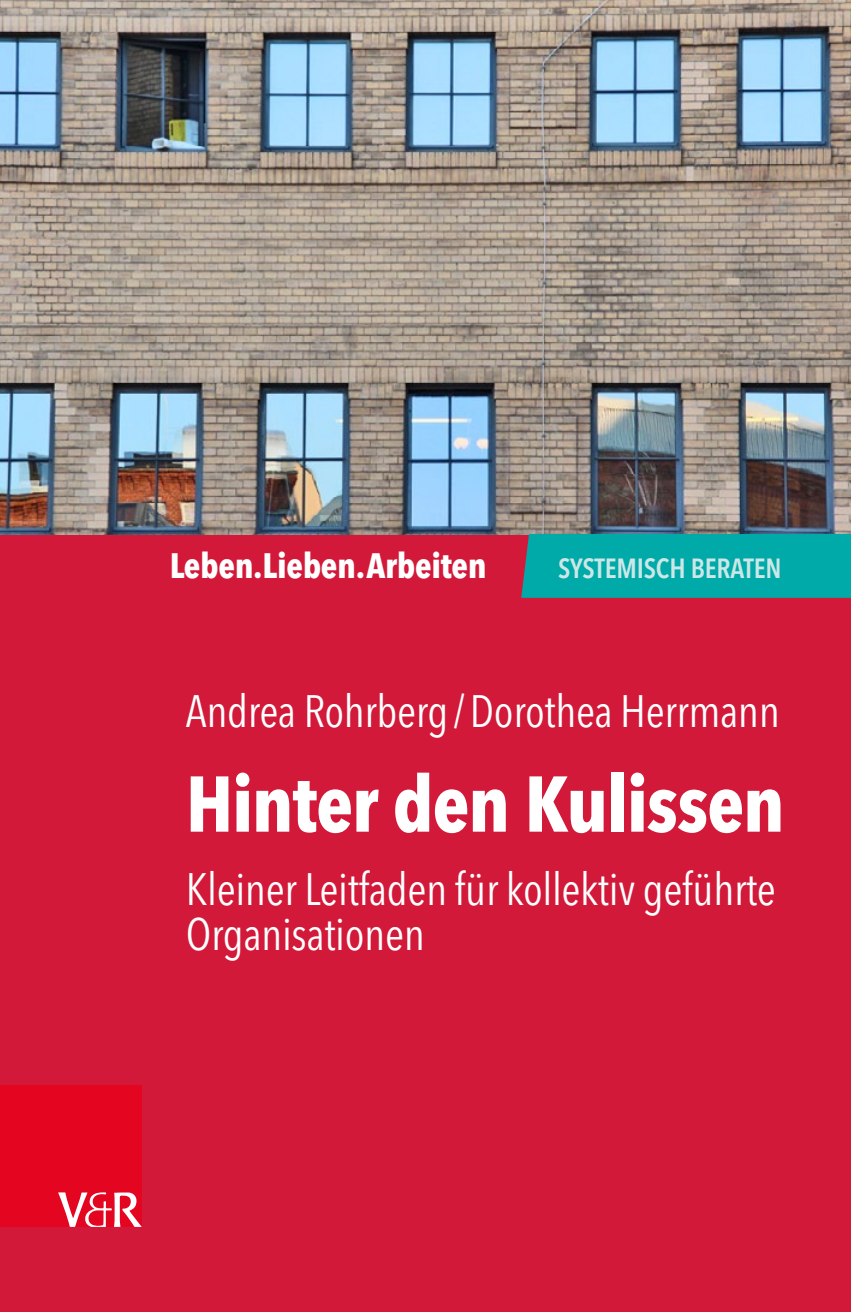
<style>
.page{position:relative;width:851px;height:1312px;background:#fff}
.page>*{position:absolute;margin:0;border:0;box-sizing:border-box;transform-origin:0 0}
.U1-Titel_auf_Fond{font:700 condensed 78px "Avenir Next LT Pro";letter-spacing:-.02em;color:#fff}
.U1-Untertitel_auf_Fo{font:condensed 45px/45px "Avenir Next LT Pro";letter-spacing:-.01em;color:#fff}
.U1-Autor{font:condensed 45px "Avenir Next LT Pro";letter-spacing:-.01em;color:#fff}
.U1-Untertitel{font:700 condensed 35px "Avenir Next LT Pro";letter-spacing:-.01em;color:#fff}
.U1-Untertitel-2{font:600 condensed 27.5px "Avenir Next LT Pro";letter-spacing:-.01em;color:#cbe7e7}
</style>
<div class="page">
<div style="left:0;top:0;width:850px;height:1311px;background:#d21939"></div>
<img style="left:0;top:0;width:850px;height:534px">
<div style="left:0;top:1084px;width:142px;height:142px;background:#e40521"></div>
<svg style="left:58px;top:1192px;width:83px;height:34px"></svg>
<div style="left:521px;top:534px;width:329px;height:63px;background:#00aaa9"></div>
<p class="U1-Untertitel" style="left:170px;top:544px;width:318px">Leben.Lieben.Arbeiten</p>
<p class="U1-Untertitel-2" style="left:558px;top:551px;width:225px">SYSTEMISCH BERATEN</p>
<p class="U1-Autor" style="left:186px;top:683px;width:595px">Andrea Rohrberg/Dorothea Herrmann</p>
<p class="U1-Titel_auf_Fond" style="left:186px;top:756px;width:600px">Hinter den Kulissen</p>
<p class="U1-Untertitel_auf_Fo" style="left:186px;top:866px;width:591px">Kleiner Leitfaden für kollektiv geführte<br>Organisationen</p>
</div>
